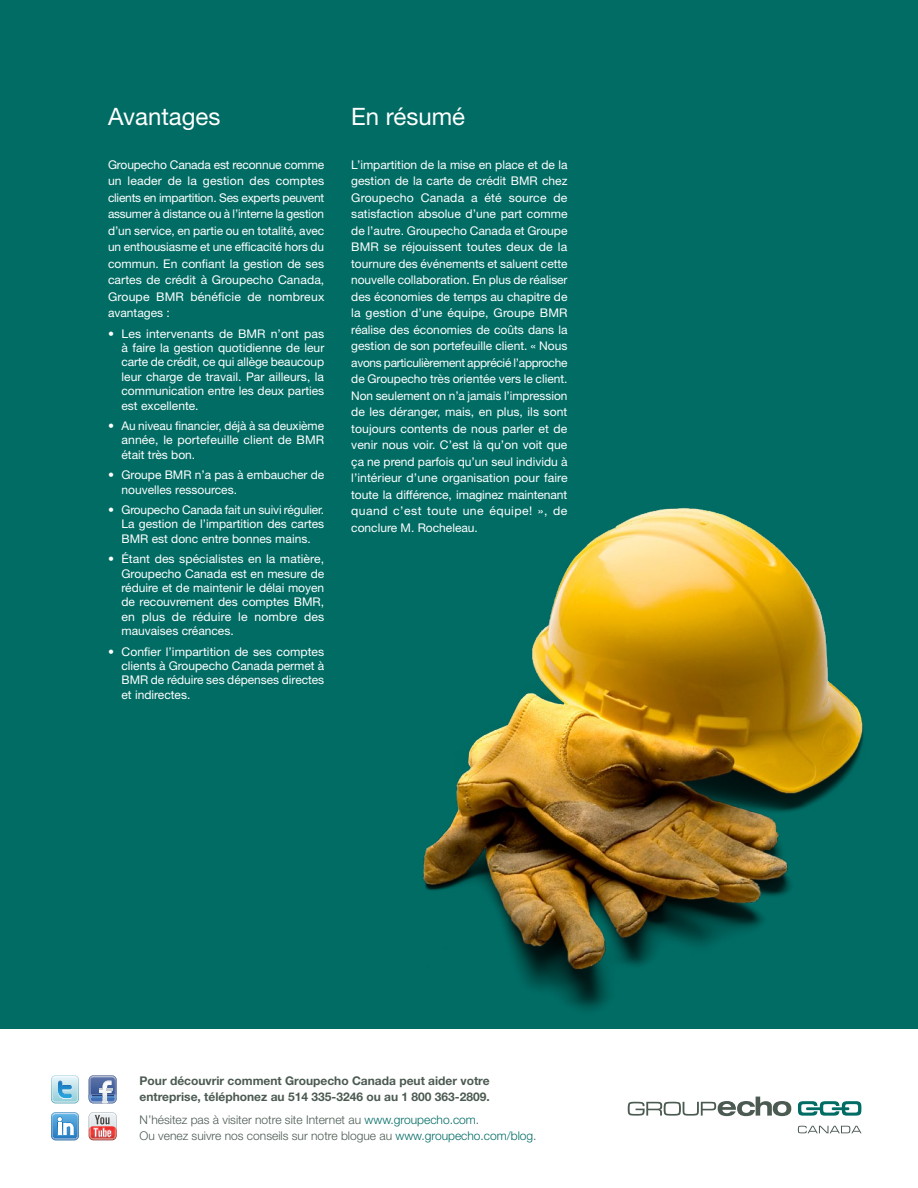
<style>
.page{position:relative;width:918px;height:1188px;background:#fff}
.page>*{position:absolute;margin:0;border:0;box-sizing:border-box;transform-origin:0 0}
.t1{font:24px "Helvetica Neue LT Std";color:#fff}
.t2{font:12px/16.5px "Helvetica Neue LT Std";color:#fff;text-align:justify}
.t3{font:300 12px/16.5px "Helvetica Neue LT Std";color:#4c5b52}
.t4{font:700 12px/16.5px "Helvetica Neue LT Std";color:#4c5b52}
.s1{color:#006c64}
</style>
<div class="page">
<div style="left:0;top:0;width:918px;height:1028px;background:#006c64"></div>
<svg style="left:628px;top:1097px;width:163px;height:19px"></svg>
<svg style="left:798px;top:1126px;width:64px;height:7px"></svg>
<svg style="left:797px;top:1101px;width:64px;height:15px"></svg>
<hr style="left:832px;top:1107px;width:17px;height:3px;background:#006c64">
<svg style="left:89px;top:1075px;width:28px;height:29px"></svg>
<img style="left:90px;top:1076px;width:26px;height:5px">
<svg style="left:51px;top:1075px;width:28px;height:28px"></svg>
<svg style="left:51px;top:1112px;width:28px;height:28px"></svg>
<svg style="left:89px;top:1112px;width:28px;height:28px"></svg>
<img style="left:423px;top:507px;width:440px;height:503px">
<h1 class="t1" style="left:108px;top:102px;width:114px">Avantages</h1>
<p class="t2" style="left:108px;top:156px;width:218px">Groupecho Canada est reconnue comme un leader de la gestion des comptes clients en impartition. Ses experts peuvent assumer à distance ou à l’interne la gestion d’un service, en partie ou en totalité, avec un enthousiasme et une efficacité hors du commun. En confiant la gestion de ses cartes de crédit à Groupecho Canada, Groupe BMR bénéficie de nombreux avantages :</p>
<p class="t2" style="left:122px;top:326px;width:204px;line-height:14.4px;text-indent:-14px">• Les intervenants de BMR n’ont pas à faire la gestion quotidienne de leur carte de crédit, ce qui allège beaucoup leur charge de travail. Par ailleurs, la communication entre les deux parties est excellente.</p>
<p class="t2" style="left:122px;top:418px;width:204px;line-height:14.4px;text-indent:-14px">• Au niveau financier, déjà à sa deuxième année, le portefeuille client de BMR était très bon.</p>
<p class="t2" style="left:122px;top:468px;width:204px;line-height:14.4px;text-indent:-14px">• Groupe BMR n’a pas à embaucher de nouvelles ressources.</p>
<p class="t2" style="left:122px;top:502px;width:204px;line-height:14.4px;text-indent:-14px">• Groupecho Canada fait un suivi régulier.<br>La gestion de l’impartition des cartes BMR est donc entre bonnes mains.</p>
<p class="t2" style="left:122px;top:552px;width:204px;line-height:14.4px;text-indent:-14px">• Étant des spécialistes en la matière, Groupecho Canada est en mesure de réduire et de maintenir le délai moyen de recouvrement des comptes BMR, en plus de réduire le nombre des mauvaises créances.</p>
<p class="t2" style="left:122px;top:644px;width:204px;line-height:14.4px;text-indent:-14px">• Confier l’impartition de ses comptes clients à Groupecho Canada permet à BMR de réduire ses dépenses directes et indirectes.</p>
<h1 class="t1" style="left:351px;top:102px;width:115px">En résumé</h1>
<p class="t2" style="left:351px;top:156px;width:218px">L’impartition de la mise en place et de la gestion de la carte de crédit BMR chez Groupecho Canada a été source de satisfaction absolue d’une part comme de l’autre. Groupecho Canada et Groupe BMR se réjouissent toutes deux de la tournure des événements et saluent cette nouvelle collaboration. En plus de réaliser des économies de temps au chapitre de la gestion d’une équipe, Groupe BMR réalise des économies de coûts dans la gestion de son portefeuille client. « Nous avons particulièrement apprécié l’approche de Groupecho très orientée vers le client.<br>Non seulement on n’a jamais l’impression de les déranger, mais, en plus, ils sont toujours contents de nous parler et de venir nous voir. C’est là qu’on voit que ça ne prend parfois qu’un seul individu à l’intérieur d’une organisation pour faire toute la différence, imaginez maintenant quand c’est toute une équipe! », de conclure M. Rocheleau.</p>
<p class="t4" style="left:140px;top:1072px;width:352px">Pour découvrir comment Groupecho Canada peut aider votre entreprise, téléphonez au 514 335-3246 ou au 1 800 363-2809.</p>
<p class="t3" style="left:140px;top:1111px;width:399px">N’hésitez pas à visiter notre site Internet au <span class="s1">www.groupecho.com</span>.<br>Ou venez suivre nos conseils sur notre blogue au <span class="s1">www.groupecho.com/blog</span>.</p>
</div>
